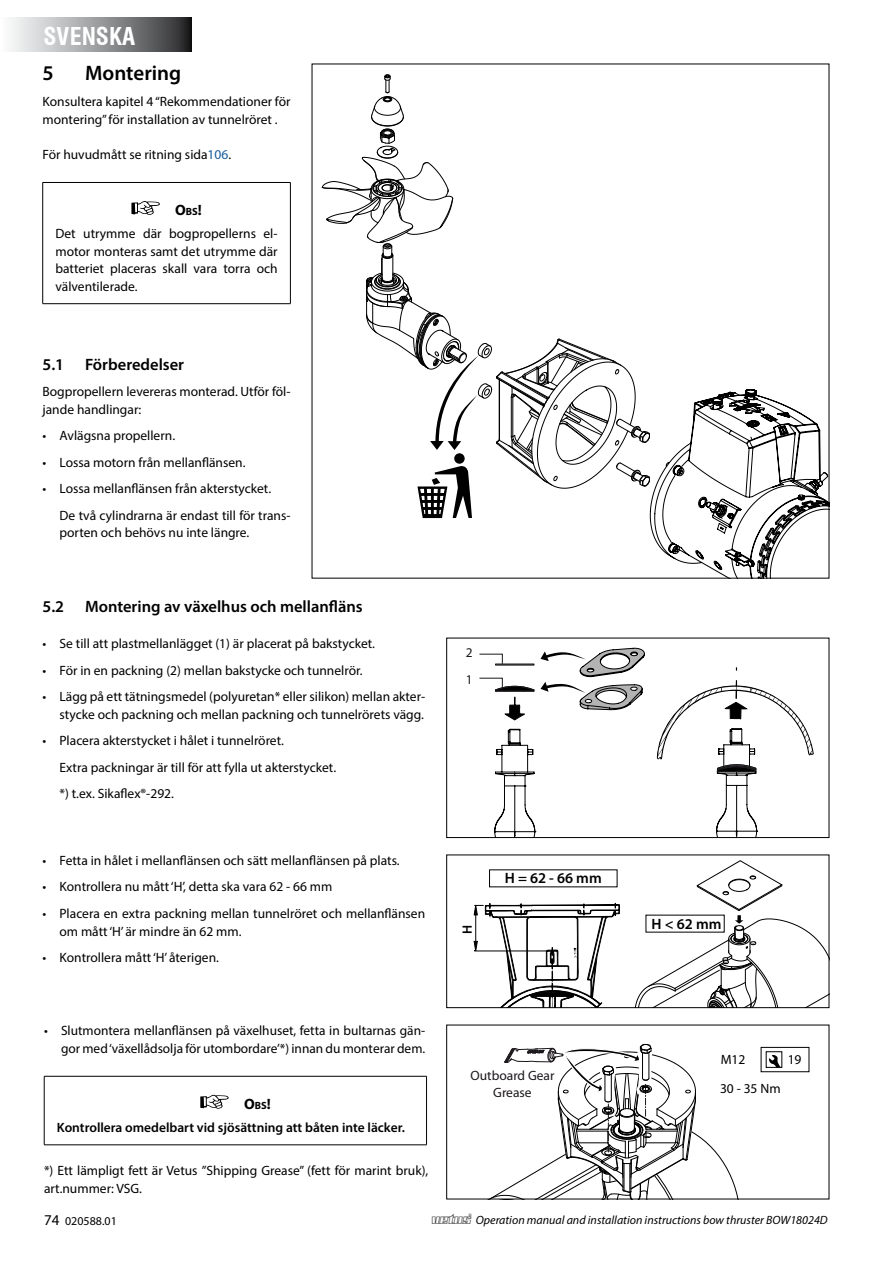
<style>
.page{position:relative;width:893px;height:1263px;background:#fff}
.page>*{position:absolute;margin:0;border:0;box-sizing:border-box;transform-origin:0 0}
.t1{font:700 condensed 24px "Swiss 721 BT";color:#fff}
.t2{font:600 21px "Myriad Pro";color:#000}
.t3{font:600 16.5px "Myriad Pro";color:#000}
.t4{font:600 15px "Myriad Pro";color:#000}
.t5{font:700 15px "Myriad Pro";color:#000}
.t6{font:13.5px/17.5px "Myriad Pro";color:#000}
.t7{font:600 13.5px "Myriad Pro";color:#000}
.t8{font:13.5px/16.2px "Myriad Pro";color:#1b171b;text-align:center}
.t9{font:13.5px "Myriad";color:#000}
.t10{font:13.35px "Myriad Pro";color:#1a171b}
.t11{font:italic 12px "Myriad Pro";color:#000}
.t12{font:12px "Myriad Pro";color:#000}
.s1{color:#165b9a}
.s2{font-size:10.5px}
.s3{font-size:15px}
.s4{font-family:"Vetus Outline";font-style:normal}
</style>
<div class="page">
<svg style="left:479px;top:647px;width:166px;height:189px"></svg>
<svg style="left:657px;top:680px;width:157px;height:156px"></svg>
<div style="left:446px;top:638px;width:383px;height:200px;border:1px solid #000"></div>
<svg style="left:474px;top:902px;width:146px;height:104px"></svg>
<svg style="left:635px;top:860px;width:192px;height:146px"></svg>
<div style="left:446px;top:855px;width:383px;height:153px;border:1px solid #000"></div>
<svg style="left:322px;top:74px;width:505px;height:502px"></svg>
<div style="left:766px;top:1051px;width:16px;height:17px;border:1px solid #000"></div>
<svg style="left:769px;top:1055px;width:12px;height:12px"></svg>
<div style="left:761px;top:1047px;width:48px;height:25px;border:1px solid #000"></div>
<svg style="left:468px;top:1043px;width:273px;height:157px"></svg>
<hr style="left:43px;top:182px;width:248px;height:1px;background:#000">
<hr style="left:42px;top:183px;width:1px;height:120px;background:#000">
<hr style="left:290px;top:183px;width:1px;height:120px;background:#000">
<hr style="left:43px;top:303px;width:248px;height:1px;background:#000">
<svg style="left:131px;top:201px;width:29px;height:14px"></svg>
<svg style="left:11px;top:17px;width:180px;height:34px;background:#939496"></svg>
<hr style="left:44px;top:1076px;width:383px;height:1px;background:#000">
<hr style="left:44px;top:1076px;width:1px;height:68px;background:#000">
<hr style="left:426px;top:1076px;width:1px;height:68px;background:#000">
<hr style="left:44px;top:1144px;width:383px;height:1px;background:#000">
<svg style="left:200px;top:1095px;width:29px;height:14px"></svg>
<h1 class="t1" style="left:43px;top:22px;width:93px">SVENSKA</h1>
<h2 class="t2" style="left:43px;top:59px;width:13px">5</h2>
<h2 class="t2" style="left:85px;top:59px;width:98px">Montering</h2>
<p class="t6" style="left:43px;top:93px;width:250px">Konsultera kapitel 4 “Rekommendationer för montering” för installation av tunnelröret .</p>
<p class="t6" style="left:43px;top:145px;width:190px">För huvudmått se ritning sida<span class="s1">106</span>.</p>
<p class="t5" style="left:175px;top:200px;width:28px">O<span class="s2">bs</span>!</p>
<p class="t6" style="left:55px;top:225px;width:224px;text-align:justify">Det utrymme där bogpropellerns el&shy;motor monteras samt det utrymme där batteriet placeras skall vara torra och välventilerade.</p>
<p class="t3" style="left:43px;top:354px;width:23px">5.1</p>
<p class="t3" style="left:85px;top:354px;width:101px">Förberedelser</p>
<p class="t6" style="left:43px;top:383px;width:250px">Bogpropellern levereras monterad. Utför föl&shy;jande handlingar:</p>
<p class="t6" style="left:43px;top:427px;width:134px">• Avlägsna propellern.</p>
<p class="t6" style="left:43px;top:453px;width:204px">• Lossa motorn från mellanflänsen.</p>
<p class="t6" style="left:60px;top:475px;width:233px;line-height:26.5px;text-indent:-17px">• Lossa mellanflänsen från akterstycket.<br>De två cylindrarna är endast till för trans-</p>
<p class="t6" style="left:60px;top:524px;width:191px">porten och behövs nu inte längre.</p>
<p class="t3" style="left:43px;top:596px;width:23px">5.2</p>
<p class="t3" style="left:85px;top:596px;width:279px">Montering av växelhus och mellanfläns</p>
<p class="t6" style="left:43px;top:634px;width:334px">• Se till att plastmellanlägget (1) är placerat på bakstycket.</p>
<p class="t6" style="left:43px;top:661px;width:322px">• För in en packning (2) mellan bakstycke och tunnelrör.</p>
<p class="t6" style="left:43px;top:688px;width:384px;text-align:right">• Lägg på ett tätningsmedel (polyuretan* eller silikon) mellan akter&shy;stycke och packning och mellan packning och tunnelrörets vägg.</p>
<p class="t6" style="left:60px;top:727px;width:278px;line-height:26.5px;text-indent:-17px">• Placera akterstycket i hålet i tunnelröret.<br>Extra packningar är till för att fylla ut akterstycket. *) t.ex. Sikaflex®-292.</p>
<p class="t6" style="left:43px;top:851px;width:359px">• Fetta in hålet i mellanflänsen och sätt mellanflänsen på plats.</p>
<p class="t6" style="left:43px;top:878px;width:291px">• Kontrollera nu mått ‘H’, detta ska vara 62 - 66 mm</p>
<p class="t6" style="left:60px;top:904px;width:367px;text-indent:-17px">• Placera en extra packning mellan tunnelröret och mellanflänsen om mått ‘H’ är mindre än 62 mm.</p>
<p class="t6" style="left:43px;top:948px;width:178px">• Kontrollera mått ‘H’ återigen.</p>
<p class="t6" style="left:44px;top:1021px;width:383px;text-align:right">• Slutmontera mellanflänsen på växelhuset, fetta in bultarnas gän&shy;gor med ‘växellådsolja för utombordare’*) innan du monterar dem.</p>
<p class="t5" style="left:244px;top:1094px;width:28px">O<span class="s2">bs</span>!</p>
<p class="t7" style="left:57px;top:1119px;width:349px">Kontrollera omedelbart vid sjösättning att båten inte läcker.</p>
<p class="t6" style="left:44px;top:1162px;width:386px">*) Ett lämpligt fett är Vetus ”Shipping Grease” (fett för marint bruk), art.nummer: VSG.</p>
<p class="t10" style="left:466px;top:645px;width:8px">2</p>
<p class="t10" style="left:466px;top:671px;width:8px">1</p>
<p class="t7" style="left:459px;top:934px;width:11px;rotate:-90deg">H</p>
<p class="t4" style="left:505px;top:869px;width:98px">H = 62 - 66 mm</p>
<p class="t8" style="left:470px;top:1067px;width:86px">Outboard Gear<br>Grease</p>
<p class="t4" style="left:652px;top:914px;width:71px">H &lt; 62 mm</p>
<p class="t9" style="left:721px;top:1052px;width:26px">M12</p>
<p class="t9" style="left:788px;top:1052px;width:15px">19</p>
<p class="t9" style="left:720px;top:1081px;width:62px">30 - 35 Nm</p>
<p class="t12" style="left:44px;top:1213px;width:74px"><span class="s3">74</span> 020588.01</p>
<p class="t11" style="left:432px;top:1212px;width:397px"><span class="s4">vetus®</span> Operation manual and installation instructions bow thruster BOW18024D</p>
</div>
